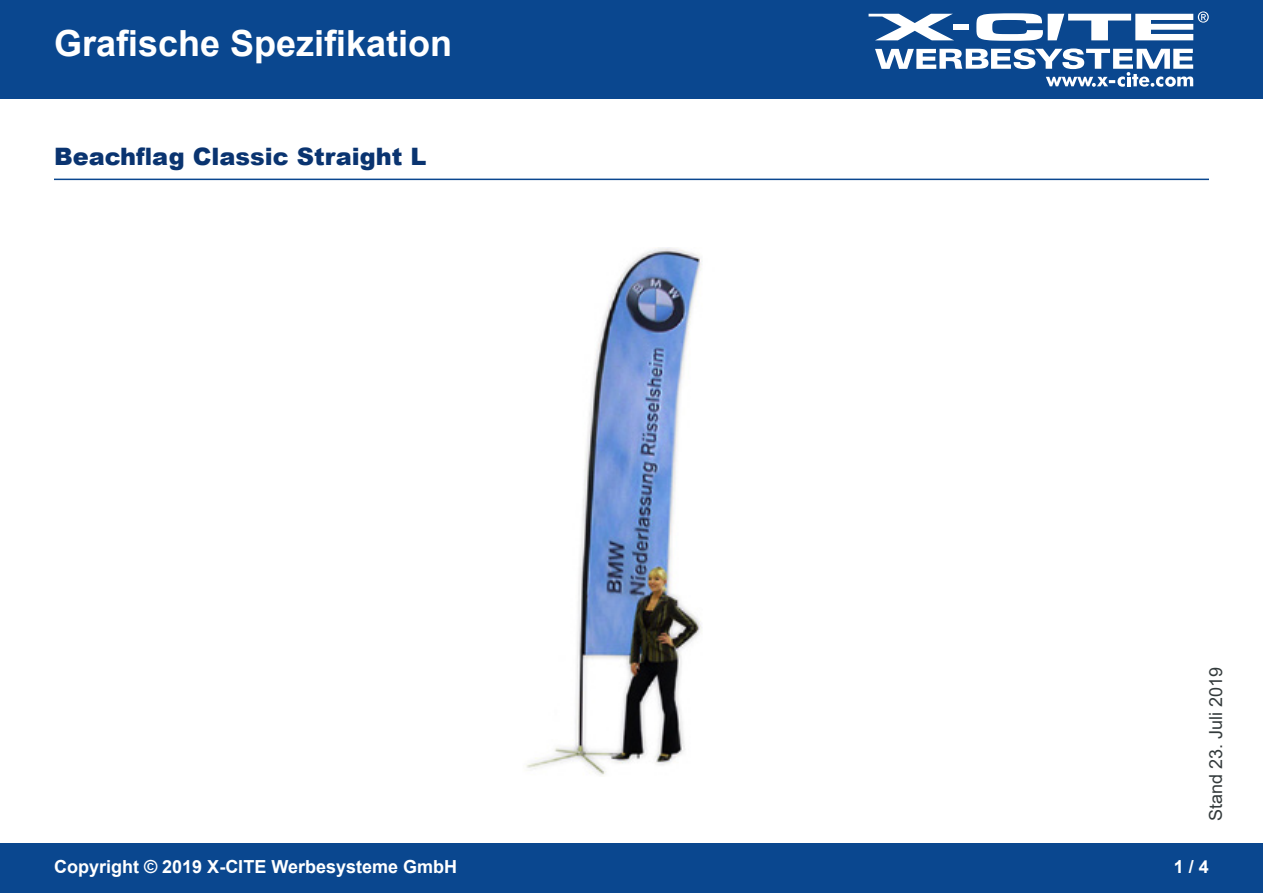
<style>
.page{position:relative;width:1263px;height:893px;background:#fff}
.page>*{position:absolute;margin:0;border:0;box-sizing:border-box;transform-origin:0 0}
.t1{font:700 36px "Arial";color:#fff}
.t2{font:900 24px "Arial";color:#0a3470}
.t3{font:700 18px "Arial";color:#fff}
.t4{font:18px "Arial";color:#333a3b}
</style>
<div class="page">
<div style="left:0;top:0;width:1263px;height:98px;background:#0a478f"></div>
<div style="left:0;top:844px;width:1263px;height:49px;background:#0a478f"></div>
<svg style="left:868px;top:14px;width:85px;height:26px"></svg>
<div style="left:953px;top:24px;width:15px;height:6px;background:#fff"></div>
<svg style="left:875px;top:48px;width:318px;height:39px"></svg>
<svg style="left:976px;top:11px;width:233px;height:30px"></svg>
<hr style="left:54px;top:179px;width:1155px;height:1px;background:#0a478f">
<img style="left:526px;top:248px;width:176px;height:527px">
<h1 class="t1" style="left:54px;top:18px;width:400px">Grafische Spezifikation</h1>
<p class="t2" style="left:54px;top:139px;width:374px">Beachflag Classic Straight L</p>
<p class="t4" style="left:1203px;top:821px;width:156px;rotate:-90deg">Stand 23. Juli 2019</p>
<p class="t3" style="left:54px;top:854px;width:405px">Copyright © 2019 X-CITE Werbesysteme GmbH</p>
<p class="t3" style="left:1174px;top:854px;width:37px">1 / 4</p>
</div>
